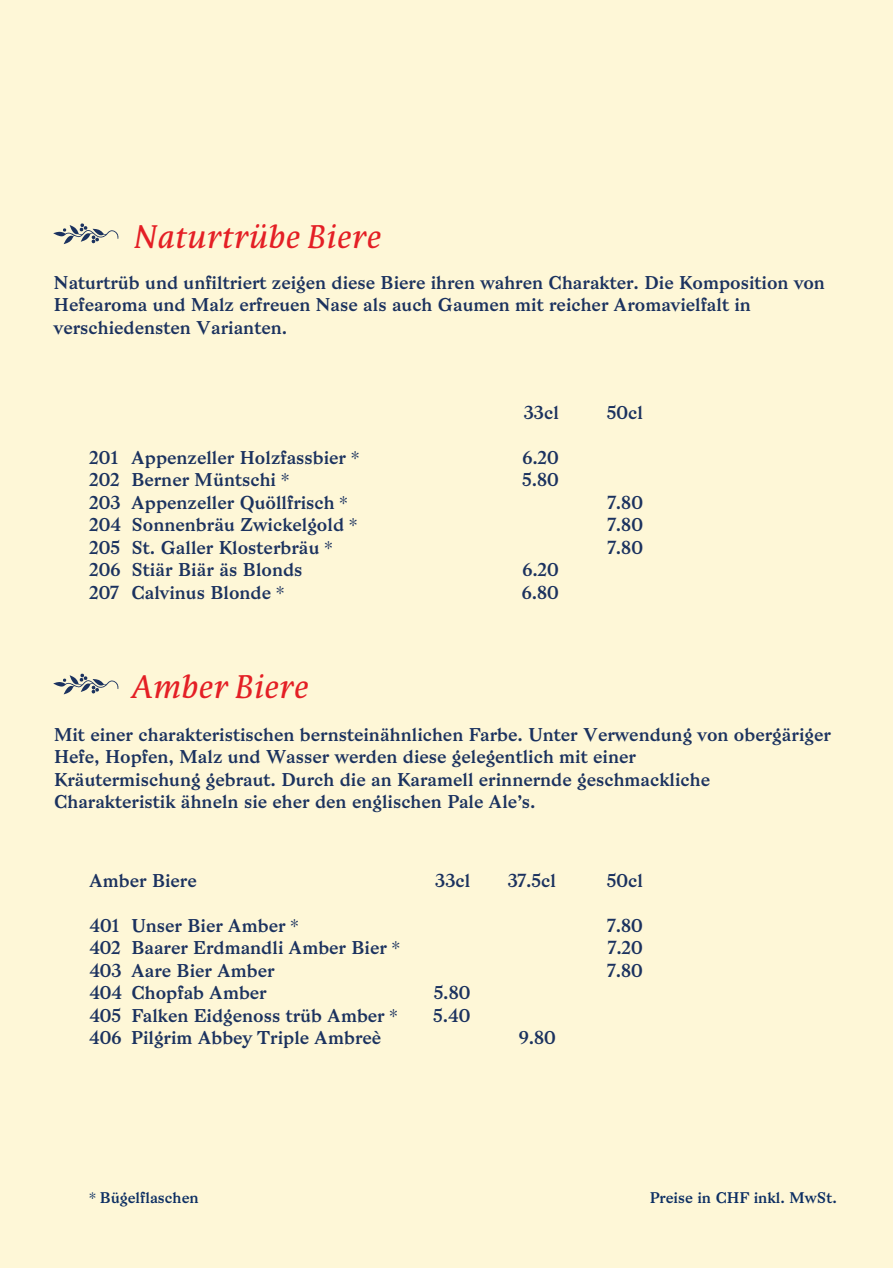
<style>
.page{position:relative;width:893px;height:1268px;background:#fff}
.page>*{position:absolute;margin:0;border:0;box-sizing:border-box;transform-origin:0 0}
.t1{font:italic 30px "Parable OT";color:#e41f25}
.t2{font:18px/22.5px "Bagnard";color:#1b325f}
.t3{font:15px "Bagnard";color:#0d2f63}
.s1{font-family:"Gill Sans"}
</style>
<div class="page">
<div style="left:0;top:0;width:893px;height:1267px;background:#fef7d7"></div>
<svg style="left:53px;top:223px;width:66px;height:21px"></svg>
<svg style="left:53px;top:673px;width:66px;height:21px"></svg>
<h1 class="t1" style="left:133px;top:217px;width:250px">Naturtrübe Biere</h1>
<p class="t2" style="left:54px;top:271px;width:772px">Naturtrüb und unfiltriert zeigen diese Biere ihren wahren Charakter. Die Komposition von<br>Hefearoma und Malz erfreuen Nase als auch Gaumen mit reicher Aromavielfalt in verschiedensten Varianten.</p>
<p class="t2" style="left:524px;top:401px;width:37px">33cl</p>
<p class="t2" style="left:607px;top:401px;width:38px">50cl</p>
<p class="t2" style="left:89px;top:446px;width:271px">201 Appenzeller Holzfassbier <span class="s1">*</span></p>
<p class="t2" style="left:522px;top:446px;width:38px">6.20</p>
<p class="t2" style="left:89px;top:468px;width:201px">202 Berner Müntschi <span class="s1">*</span></p>
<p class="t2" style="left:522px;top:468px;width:38px">5.80</p>
<p class="t2" style="left:89px;top:491px;width:259px">203 Appenzeller Quöllfrisch <span class="s1">*</span></p>
<p class="t2" style="left:608px;top:491px;width:37px">7.80</p>
<p class="t2" style="left:89px;top:513px;width:269px">204 Sonnenbräu Zwickelgold <span class="s1">*</span></p>
<p class="t2" style="left:608px;top:513px;width:37px">7.80</p>
<p class="t2" style="left:89px;top:536px;width:244px">205 St. Galler Klosterbräu <span class="s1">*</span></p>
<p class="t2" style="left:608px;top:536px;width:37px">7.80</p>
<p class="t2" style="left:89px;top:558px;width:215px">206 Stiär Biär äs Blonds</p>
<p class="t2" style="left:522px;top:558px;width:38px">6.20</p>
<p class="t2" style="left:89px;top:581px;width:196px">207 Calvinus Blonde <span class="s1">*</span></p>
<p class="t2" style="left:522px;top:581px;width:39px">6.80</p>
<h1 class="t1" style="left:131px;top:666px;width:180px">Amber Biere</h1>
<p class="t2" style="left:54px;top:723px;width:778px">Mit einer charakteristischen bernsteinähnlichen Farbe. Unter Verwendung von obergäriger Hefe, Hopfen, Malz und Wasser werden diese gelegentlich mit einer<br>Kräutermischung gebraut. Durch die an Karamell erinnernde geschmackliche Charakteristik ähneln sie eher den englischen Pale Ale’s.</p>
<p class="t2" style="left:89px;top:869px;width:109px">Amber Biere</p>
<p class="t2" style="left:435px;top:869px;width:37px">33cl</p>
<p class="t2" style="left:508px;top:869px;width:50px">37.5cl</p>
<p class="t2" style="left:607px;top:869px;width:38px">50cl</p>
<p class="t2" style="left:89px;top:914px;width:211px">401 Unser Bier Amber <span class="s1">*</span></p>
<p class="t2" style="left:608px;top:914px;width:37px">7.80</p>
<p class="t2" style="left:89px;top:936px;width:312px">402 Baarer Erdmandli Amber Bier <span class="s1">*</span></p>
<p class="t2" style="left:608px;top:936px;width:36px">7.20</p>
<p class="t2" style="left:89px;top:959px;width:187px">403 Aare Bier Amber</p>
<p class="t2" style="left:608px;top:959px;width:37px">7.80</p>
<p class="t2" style="left:89px;top:981px;width:179px">404 Chopfab Amber</p>
<p class="t2" style="left:434px;top:981px;width:38px">5.80</p>
<p class="t2" style="left:89px;top:1004px;width:309px">405 Falken Eidgenoss trüb Amber <span class="s1">*</span></p>
<p class="t2" style="left:433px;top:1004px;width:39px">5.40</p>
<p class="t2" style="left:89px;top:1026px;width:294px">406 Pilgrim Abbey Triple Ambreè</p>
<p class="t2" style="left:519px;top:1026px;width:39px">9.80</p>
<p class="t3" style="left:89px;top:1187px;width:111px"><span class="s1">*</span> Bügelflaschen</p>
<p class="t3" style="left:650px;top:1187px;width:189px">Preise in CHF inkl. MwSt.</p>
</div>
